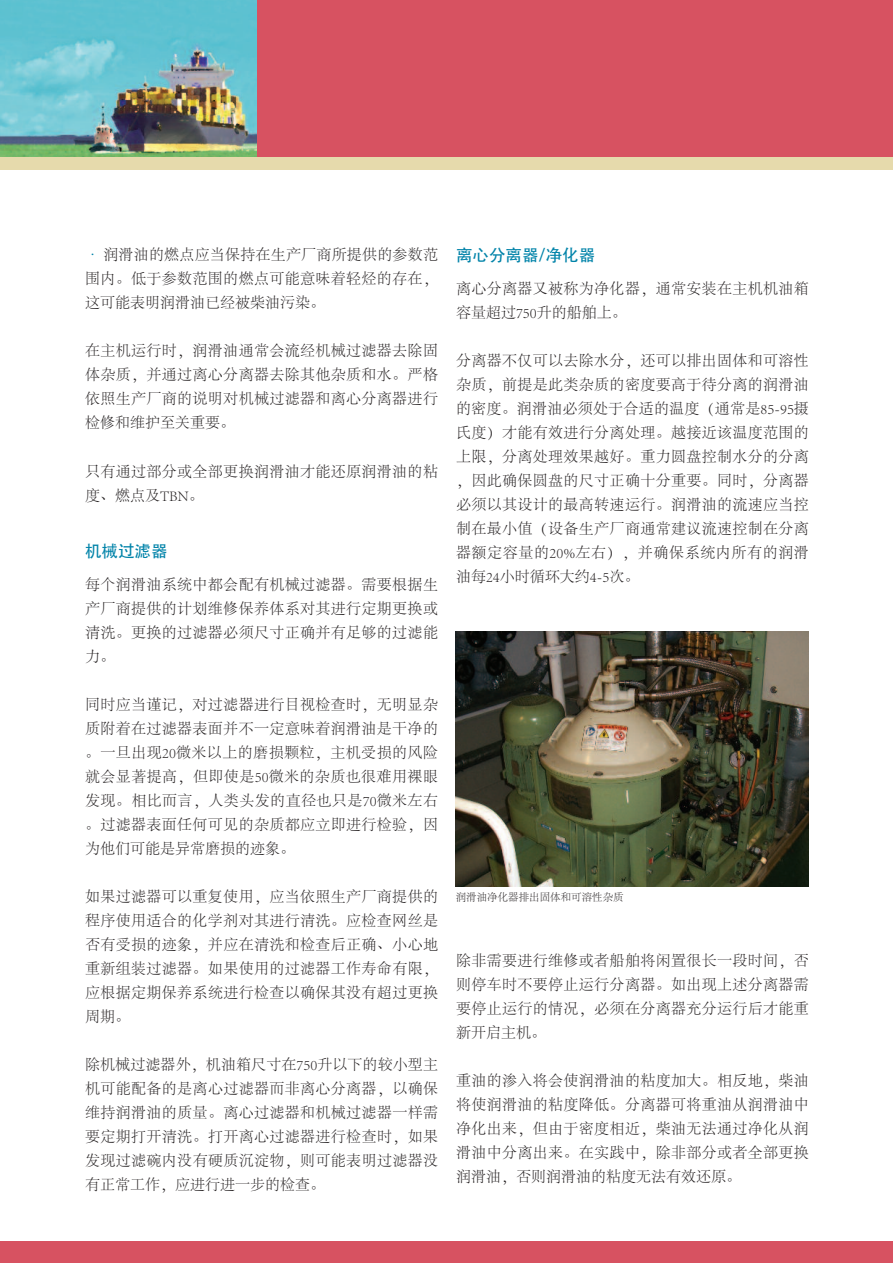
<style>
.page{position:relative;width:893px;height:1263px;background:#fff}
.page>*{position:absolute;margin:0;border:0;box-sizing:border-box;transform-origin:0 0}
.t1{font:16.5px "ST Heiti";color:#0083a9}
.t2{font:300 15px/24px "Adobe Song Std";letter-spacing:.025em;color:#231f20;text-align:justify}
.t3{font:300 10.5px "Adobe Song Std";color:#231f20}
.s1{color:#0083a9}
</style>
<div class="page">
<div style="left:0;top:0;width:893px;height:164px;background:#d75261"></div>
<img style="left:0;top:0;width:256px;height:157px">
<div style="left:0;top:157px;width:893px;height:13px;background:#e6daac"></div>
<div style="left:0;top:1242px;width:893px;height:21px;background:#d75261"></div>
<img style="left:456px;top:631px;width:353px;height:255px">
<p class="t2" style="left:85px;top:244px;width:354px"><span class="s1">•</span> 润滑油的燃点应当保持在生产厂商所提供的参数范围内。低于参数范围的燃点可能意味着轻烃的存在，这可能表明润滑油已经被柴油污染。</p>
<p class="t2" style="left:85px;top:340px;width:354px">在主机运行时，润滑油通常会流经机械过滤器去除固体杂质，并通过离心分离器去除其他杂质和水。严格依照生产厂商的说明对机械过滤器和离心分离器进行检修和维护至关重要。</p>
<p class="t2" style="left:85px;top:460px;width:354px">只有通过部分或全部更换润滑油才能还原润滑油的粘度、燃点及TBN。</p>
<p class="t1" style="left:85px;top:543px;width:84px">机械过滤器</p>
<p class="t2" style="left:85px;top:573px;width:354px">每个润滑油系统中都会配有机械过滤器。需要根据生产厂商提供的计划维修保养体系对其进行定期更换或清洗。更换的过滤器必须尺寸正确并有足够的过滤能力。</p>
<p class="t2" style="left:85px;top:693px;width:354px">同时应当谨记，对过滤器进行目视检查时，无明显杂质附着在过滤器表面并不一定意味着润滑油是干净的。一旦出现20微米以上的磨损颗粒，主机受损的风险就会显著提高，但即使是50微米的杂质也很难用裸眼发现。相比而言，人类头发的直径也只是70微米左右。过滤器表面任何可见的杂质都应立即进行检验，因为他们可能是异常磨损的迹象。</p>
<p class="t2" style="left:85px;top:885px;width:355px">如果过滤器可以重复使用，应当依照生产厂商提供的程序使用适合的化学剂对其进行清洗。应检查网丝是否有受损的迹象，并应在清洗和检查后正确、小心地重新组装过滤器。如果使用的过滤器工作寿命有限，应根据定期保养系统进行检查以确保其没有超过更换周期。</p>
<p class="t2" style="left:85px;top:1053px;width:354px">除机械过滤器外，机油箱尺寸在750升以下的较小型主机可能配备的是离心过滤器而非离心分离器，以确保维持润滑油的质量。离心过滤器和机械过滤器一样需要定期打开清洗。打开离心过滤器进行检查时，如果发现过滤碗内没有硬质沉淀物，则可能表明过滤器没有正常工作，应进行进一步的检查。</p>
<p class="t1" style="left:456px;top:247px;width:141px">离心分离器/净化器</p>
<p class="t2" style="left:456px;top:277px;width:354px">离心分离器又被称为净化器，通常安装在主机机油箱容量超过750升的船舶上。</p>
<p class="t2" style="left:456px;top:349px;width:354px">分离器不仅可以去除水分，还可以排出固体和可溶性杂质，前提是此类杂质的密度要高于待分离的润滑油的密度。润滑油必须处于合适的温度（通常是85-95摄氏度）才能有效进行分离处理。越接近该温度范围的上限，分离处理效果越好。重力圆盘控制水分的分离，因此确保圆盘的尺寸正确十分重要。同时，分离器必须以其设计的最高转速运行。润滑油的流速应当控制在最小值（设备生产厂商通常建议流速控制在分离器额定容量的20%左右），并确保系统内所有的润滑油每24小时循环大约4-5次。</p>
<p class="t3" style="left:456px;top:892px;width:169px">润滑油净化器排出固体和可溶性杂质</p>
<p class="t2" style="left:456px;top:949px;width:354px">除非需要进行维修或者船舶将闲置很长一段时间，否则停车时不要停止运行分离器。如出现上述分离器需要停止运行的情况，必须在分离器充分运行后才能重新开启主机。</p>
<p class="t2" style="left:456px;top:1069px;width:354px">重油的渗入将会使润滑油的粘度加大。相反地，柴油将使润滑油的粘度降低。分离器可将重油从润滑油中净化出来，但由于密度相近，柴油无法通过净化从润滑油中分离出来。在实践中，除非部分或者全部更换润滑油，否则润滑油的粘度无法有效还原。</p>
</div>
